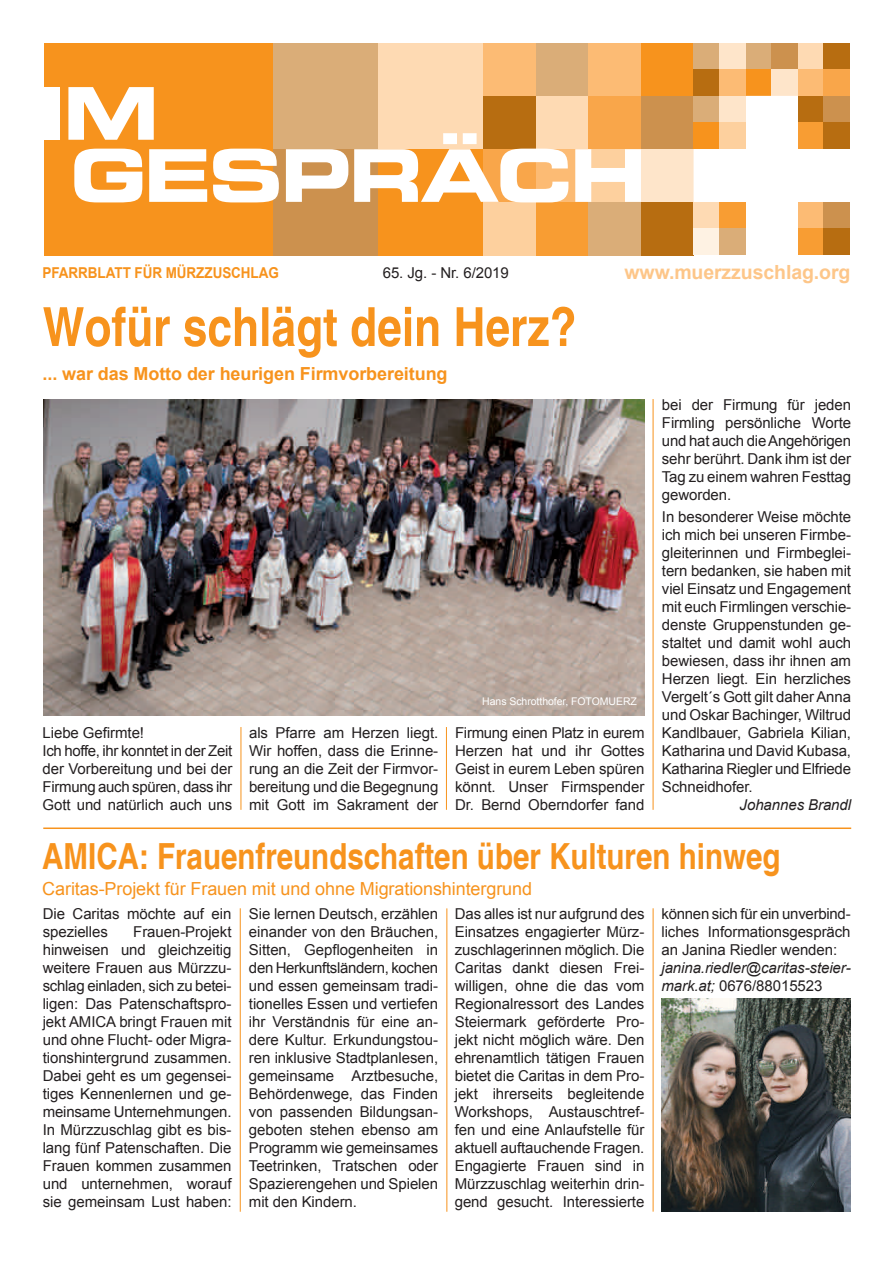
<style>
.page{position:relative;width:893px;height:1263px;background:#fff}
.page>*{position:absolute;margin:0;border:0;box-sizing:border-box;transform-origin:0 0}
.t1{font:700 condensed 54px "Helvetica";color:#f7931d}
.t2{font:700 condensed 36px "Helvetica";color:#f7931d}
.t3{font:700 19.5px "Arial";letter-spacing:-.005em;color:#fdc689}
.t4{font:18px "Arial";letter-spacing:-.005em;color:#f7931d}
.t5{font:700 18px "Arial";letter-spacing:-.005em;color:#f7931d}
.t6{font:15px/18px "Arial";letter-spacing:-.005em;color:#231f20;text-align:justify}
.t7{font:italic 15px/18px "Arial";letter-spacing:-.005em;color:#231f20}
.t8{font:700 15px "Arial";letter-spacing:-.005em;color:#f7931d;scale:.9 1}
.t9{font:10.5px "Arial";letter-spacing:-.005em;color:#fff}
.s1{font-style:normal}
</style>
<div class="page">
<div style="left:44px;top:43px;width:229px;height:212px;background:#f7931d"></div>
<div style="left:273px;top:43px;width:105px;height:106px;background:#daad78"></div>
<div style="left:273px;top:149px;width:105px;height:106px;background:#cc914e"></div>
<div style="left:378px;top:43px;width:105px;height:106px;background:#fedab3"></div>
<div style="left:378px;top:149px;width:105px;height:106px;background:#f7931d"></div>
<div style="left:483px;top:43px;width:53px;height:53px;background:#fcbb74"></div>
<div style="left:483px;top:96px;width:53px;height:53px;background:#b76d11"></div>
<div style="left:536px;top:43px;width:52px;height:53px;background:#daad78"></div>
<div style="left:536px;top:96px;width:52px;height:53px;background:#fedab3"></div>
<div style="left:483px;top:202px;width:53px;height:53px;background:#fdd09e"></div>
<div style="left:536px;top:149px;width:52px;height:53px;background:#fcbb74"></div>
<div style="left:536px;top:202px;width:52px;height:53px;background:#f89d33"></div>
<div style="left:588px;top:43px;width:53px;height:53px;background:#fcbb74"></div>
<div style="left:588px;top:96px;width:53px;height:53px;background:#f9a64a"></div>
<div style="left:641px;top:43px;width:53px;height:53px;background:#f7931d"></div>
<div style="left:641px;top:96px;width:53px;height:53px;background:#cc914e"></div>
<div style="left:588px;top:202px;width:53px;height:53px;background:#daad78"></div>
<div style="left:641px;top:149px;width:53px;height:53px;background:#fee5ca"></div>
<div style="left:641px;top:202px;width:53px;height:53px;background:#b76d11"></div>
<div style="left:694px;top:43px;width:26px;height:26px;background:#daad78"></div>
<div style="left:694px;top:69px;width:26px;height:27px;background:#b76d11"></div>
<div style="left:720px;top:43px;width:26px;height:26px;background:#fee5ca"></div>
<div style="left:720px;top:69px;width:26px;height:27px;background:#fcbb74"></div>
<div style="left:746px;top:43px;width:26px;height:26px;background:#daad78"></div>
<div style="left:746px;top:69px;width:26px;height:27px;background:#f7931d"></div>
<div style="left:772px;top:43px;width:26px;height:26px;background:#cc914e"></div>
<div style="left:772px;top:69px;width:26px;height:27px;background:#fee5ca"></div>
<div style="left:798px;top:43px;width:26px;height:26px;background:#fedab3"></div>
<div style="left:798px;top:69px;width:26px;height:27px;background:#fcbb74"></div>
<div style="left:824px;top:43px;width:26px;height:26px;background:#b76d11"></div>
<div style="left:824px;top:69px;width:26px;height:27px;background:#f9a64a"></div>
<svg style="left:694px;top:96px;width:156px;height:159px"></svg>
<svg style="left:74px;top:149px;width:68px;height:53px"></svg>
<svg style="left:149px;top:149px;width:58px;height:53px"></svg>
<svg style="left:213px;top:149px;width:66px;height:53px"></svg>
<svg style="left:286px;top:149px;width:62px;height:53px"></svg>
<svg style="left:354px;top:133px;width:214px;height:69px"></svg>
<svg style="left:575px;top:149px;width:66px;height:53px"></svg>
<div style="left:44px;top:87px;width:16px;height:53px;background:#fff"></div>
<svg style="left:68px;top:87px;width:86px;height:53px"></svg>
<hr style="left:446px;top:908px;width:1px;height:304px;background:#f7931d">
<hr style="left:43px;top:827px;width:808px;height:2px;background:#f7931d">
<hr style="left:240px;top:908px;width:1px;height:304px;background:#f7931d">
<img style="left:661px;top:999px;width:189px;height:213px">
<hr style="left:653px;top:908px;width:1px;height:303px;background:#f7931d">
<hr style="left:241px;top:727px;width:1px;height:83px;background:#f7931d">
<hr style="left:653px;top:399px;width:1px;height:411px;background:#f7931d">
<img style="left:43px;top:399px;width:601px;height:316px">
<hr style="left:446px;top:727px;width:1px;height:83px;background:#f7931d">
<p class="t8" style="left:43px;top:264px;width:264px">PFARRBLATT FÜR MÜRZZUSCHLAG</p>
<p class="t6" style="left:383px;top:263px;width:128px">65. Jg. - Nr. 6/2019</p>
<h3 class="t3" style="left:624px;top:261px;width:227px">www.muerzzuschlag.org</h3>
<h1 class="t1" style="left:43px;top:295px;width:535px">Wofür schlägt dein Herz?</h1>
<p class="t5" style="left:43px;top:364px;width:406px">... war das Motto der heurigen Firmvorbereitung</p>
<p class="t9" style="left:482px;top:695px;width:156px">Hans Schrotthofer, FOTOMUERZ</p>
<p class="t6" style="left:43px;top:724px;width:191px;text-align:left">Liebe Gefirmte!<br>Ich hoffe, ihr konntet in der Zeit der Vorbereitung und bei der<br>Firmung auch spüren, dass ihr<br>Gott und natürlich auch uns</p>
<p class="t6" style="left:249px;top:724px;width:191px">als Pfarre am Herzen liegt.<br>Wir hoffen, dass die Erinne&shy;rung an die Zeit der Firmvor&shy;bereitung und die Begegnung mit Gott im Sakrament der</p>
<p class="t6" style="left:455px;top:724px;width:191px">Firmung einen Platz in eurem Herzen hat und ihr Gottes Geist in eurem Leben spüren könnt. Unser Firmspender Dr. Bernd Oberndorfer fand</p>
<p class="t6" style="left:662px;top:396px;width:191px">bei der Firmung für jeden Firmling persönliche Worte und hat auch die Angehörigen sehr berührt. Dank ihm ist der Tag zu einem wahren Festtag geworden.</p>
<p class="t6" style="left:662px;top:508px;width:191px">In besonderer Weise möchte ich mich bei unseren Firmbe&shy;gleiterinnen und Firmbeglei&shy;tern bedanken, sie haben mit viel Einsatz und Engagement mit euch Firmlingen verschie&shy;denste Gruppenstunden ge&shy;staltet und damit wohl auch bewiesen, dass ihr ihnen am Herzen liegt. Ein herzliches Vergelt´s Gott gilt daher Anna und Oskar Bachinger, Wiltrud Kandlbauer, Gabriela Kilian, Katharina und David Kubasa, Katharina Riegler und Elfriede Schneidhofer.</p>
<p class="t7" style="left:740px;top:796px;width:113px">Johannes Brandl</p>
<h2 class="t2" style="left:42px;top:835px;width:740px">AMICA: Frauenfreundschaften über Kulturen hinweg</h2>
<p class="t4" style="left:42px;top:878px;width:491px">Caritas-Projekt für Frauen mit und ohne Migrationshintergrund</p>
<p class="t6" style="left:43px;top:905px;width:190px">Die Caritas möchte auf ein spezielles</p>
<p class="t6" style="left:249px;top:905px;width:191px">Sie lernen Deutsch, erzählen einander von den Bräuchen, Sitten, Gepflogenheiten in den Herkunftsländern, kochen und essen gemeinsam tradi&shy;tionelles Essen und vertiefen ihr Verständnis für eine an&shy;dere Kultur. Erkundungstou&shy;ren inklusive Stadtplanlesen, gemeinsame Arztbesuche, Behördenwege, das Finden von passenden Bildungsan&shy;geboten stehen ebenso am Programm wie gemeinsames Teetrinken, Tratschen oder Spazierengehen und Spielen mit den Kindern.</p>
<p class="t6" style="left:455px;top:905px;width:191px">Das alles ist nur aufgrund des Einsatzes engagierter Mürz&shy;zuschlagerinnen möglich. Die Caritas dankt diesen Frei&shy;willigen, ohne die das vom Regionalressort des Landes Steiermark geförderte Pro&shy;jekt nicht möglich wäre. Den ehrenamtlich tätigen Frauen bietet die Caritas in dem Pro&shy;jekt ihrerseits begleitende Workshops, Austauschtref&shy;fen und eine Anlaufstelle für aktuell auftauchende Fragen.<br>Engagierte Frauen sind in Mürzzuschlag weiterhin drin&shy;gend gesucht. Interessierte</p>
<p class="t6" style="left:661px;top:905px;width:191px">können sich für ein unverbind&shy;liches Informationsgespräch an Janina Riedler wenden:</p>
<p class="t6" style="left:43px;top:923px;width:190px;text-indent:91px">Frauen-Projekt hinweisen und gleichzeitig weitere Frauen aus Mürzzu&shy;schlag einladen, sich zu betei&shy;ligen: Das Patenschaftspro&shy;jekt AMICA bringt Frauen mit und ohne Flucht- oder Migra&shy;tionshintergrund zusammen.<br>Dabei geht es um gegensei&shy;tiges Kennenlernen und ge&shy;meinsame Unternehmungen.<br>In Mürzzuschlag gibt es bis&shy;lang fünf Patenschaften. Die Frauen kommen zusammen und unternehmen, worauf sie gemeinsam Lust haben:</p>
<p class="t7" style="left:661px;top:959px;width:191px">janina.riedler@caritas-steier&shy;mark.at; <span class="s1">0676/88015523</span></p>
</div>
